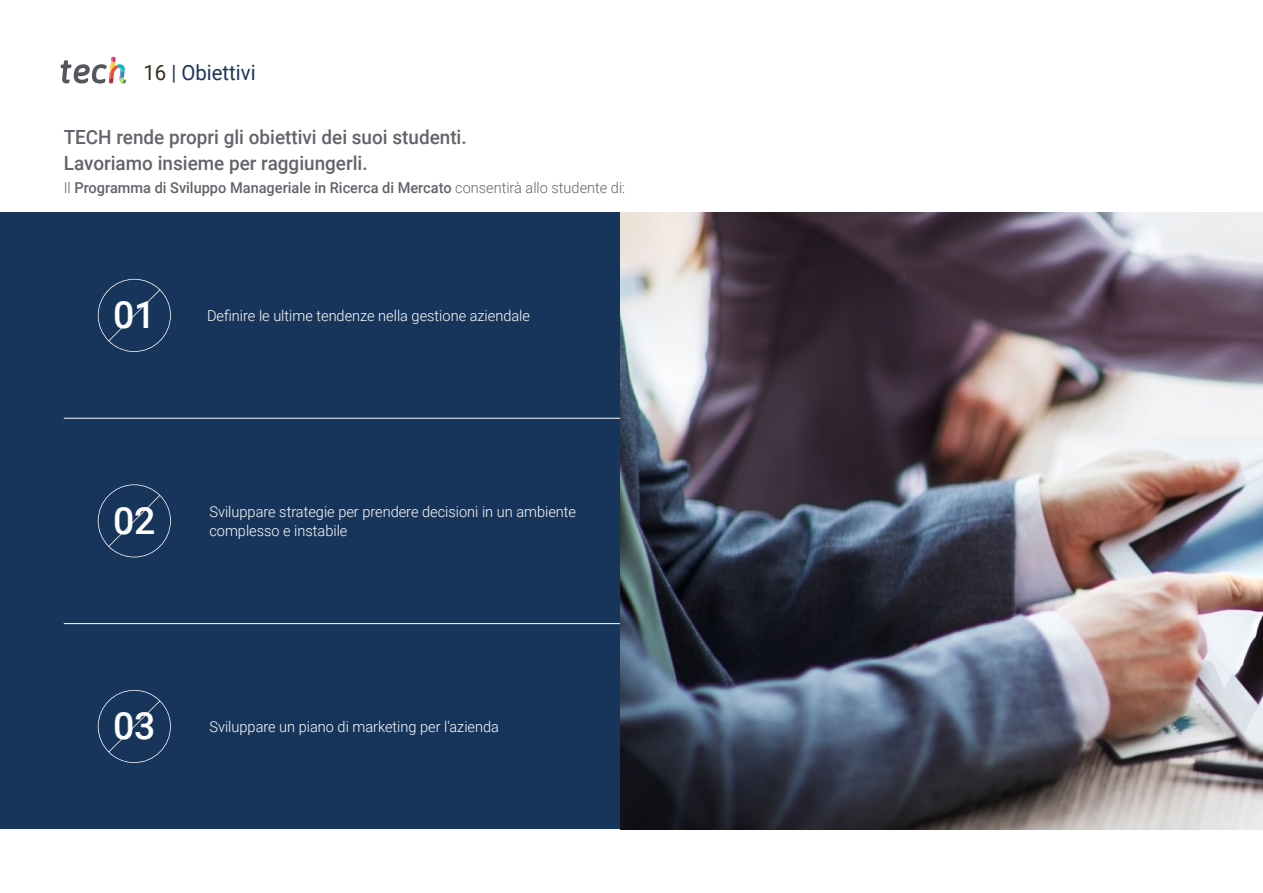
<style>
.page{position:relative;width:1263px;height:893px;background:#fff}
.page>*{position:absolute;margin:0;border:0;box-sizing:border-box;transform-origin:0 0}
.t1{font:500 37.5px "Roboto";color:#fff}
.t2{font:21px "Roboto";color:#1a355c}
.t3{font:500 19.5px/25.5px "Roboto";color:#61646a}
.t4{font:300 15px "Roboto";color:#fff}
.t5{font:500 15px "Roboto";color:#61646a}
.s1{color:#312e20}
.s2{font-weight:300}
</style>
<div class="page">
<svg style="left:61px;top:57px;width:65px;height:27px"></svg>
<div style="left:0;top:213px;width:621px;height:616px;background:#17355b"></div>
<svg style="left:98px;top:279px;width:73px;height:73px"></svg>
<svg style="left:98px;top:690px;width:73px;height:73px"></svg>
<svg style="left:98px;top:484px;width:73px;height:73px"></svg>
<hr style="left:64px;top:418px;width:1199px;height:1px;background:#fff">
<hr style="left:64px;top:623px;width:1199px;height:1px;background:#fff">
<img style="left:621px;top:213px;width:642px;height:616px">
<h2 class="t2" style="left:144px;top:57px;width:114px"><span class="s1">16</span> | Obiettivi</h2>
<h3 class="t3" style="left:64px;top:124px;width:404px">TECH rende propri gli obiettivi dei suoi studenti.<br>Lavoriamo insieme per raggiungerli.</h3>
<p class="t5" style="left:64px;top:177px;width:563px"><span class="s2">Il</span> Programma di Sviluppo Manageriale in Ricerca di Mercato <span class="s2">consentirà allo studente di:</span></p>
<h1 class="t1" style="left:113px;top:288px;width:44px">01</h1>
<p class="t4" style="left:207px;top:305px;width:324px">Definire le ultime tendenze nella gestione aziendale</p>
<h1 class="t1" style="left:113px;top:494px;width:44px">02</h1>
<p class="t4" style="left:209px;top:501px;width:368px">Sviluppare strategie per prendere decisioni in un ambiente</p>
<p class="t4" style="left:209px;top:520px;width:140px">complesso e instabile</p>
<h1 class="t1" style="left:113px;top:699px;width:44px">03</h1>
<p class="t4" style="left:209px;top:716px;width:291px">Sviluppare un piano di marketing per l'azienda</p>
</div>
